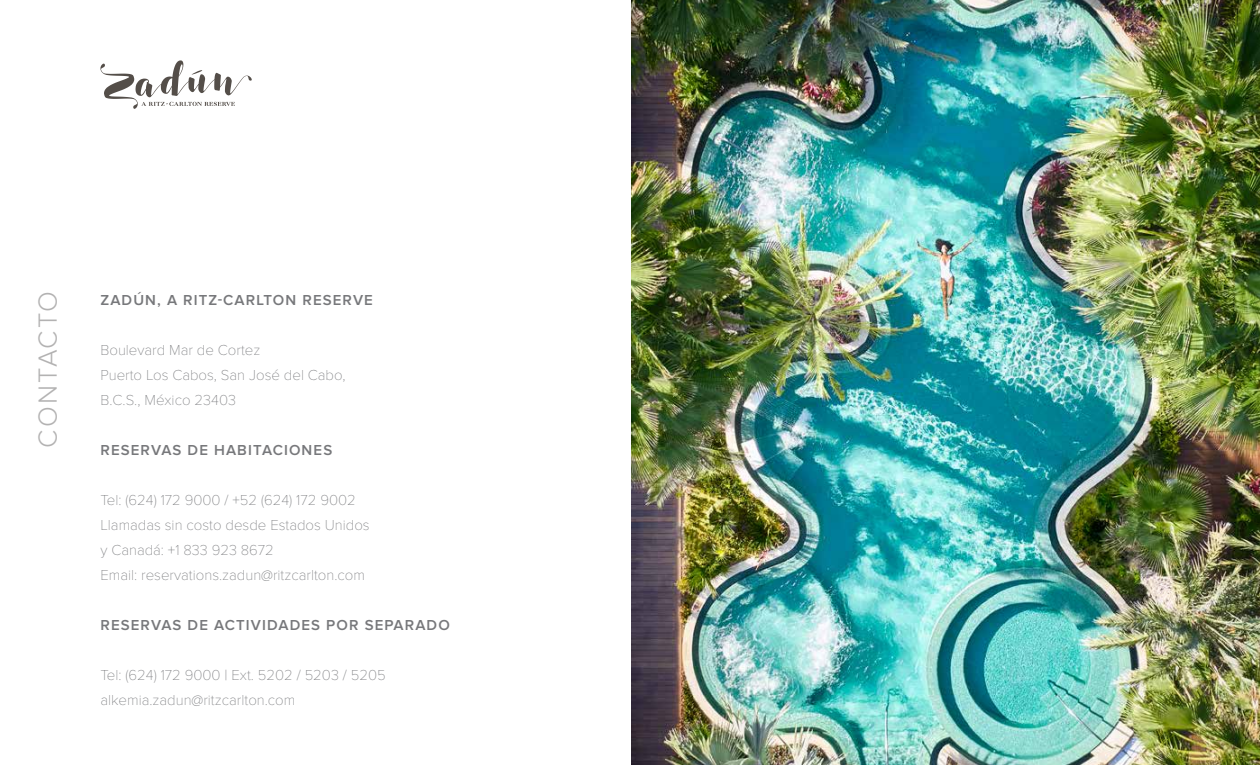
<style>
.page{position:relative;width:1260px;height:765px;background:#fff}
.page>*{position:absolute;margin:0;border:0;box-sizing:border-box;transform-origin:0 0}
.t1{font:300 27.25px "Proxima Nova";letter-spacing:.08em;color:#b3b2b2}
.t2{font:100 15px/25px "Proxima Nova T";color:#77787b}
.t3{font:600 15px "Proxima Nova";letter-spacing:.075em;color:#77787b}
</style>
<div class="page">
<svg style="left:100px;top:60px;width:152px;height:49px"></svg>
<img style="left:631px;top:0;width:629px;height:765px">
<h1 class="t1" style="left:35px;top:448px;width:158px;rotate:-90deg">CONTACTO</h1>
<p class="t3" style="left:100px;top:293px;width:274px">ZADÚN, A RITZ-CARLTON RESERVE</p>
<p class="t2" style="left:100px;top:337px;width:247px">Boulevard Mar de Cortez<br>Puerto Los Cabos, San José del Cabo,<br>B.C.S., México 23403</p>
<p class="t3" style="left:100px;top:443px;width:233px">RESERVAS DE HABITACIONES</p>
<p class="t2" style="left:100px;top:487px;width:271px">Tel: (624) 172 9000 / +52 (624) 172 9002<br>Llamadas sin costo desde Estados Unidos y Canadá: +1 833 923 8672<br>Email: reservations.zadun@ritzcarlton.com</p>
<p class="t3" style="left:100px;top:618px;width:351px">RESERVAS DE ACTIVIDADES POR SEPARADO</p>
<p class="t2" style="left:100px;top:662px;width:287px">Tel: (624) 172 9000 | Ext. 5202 / 5203 / 5205 alkemia.zadun@ritzcarlton.com</p>
</div>
